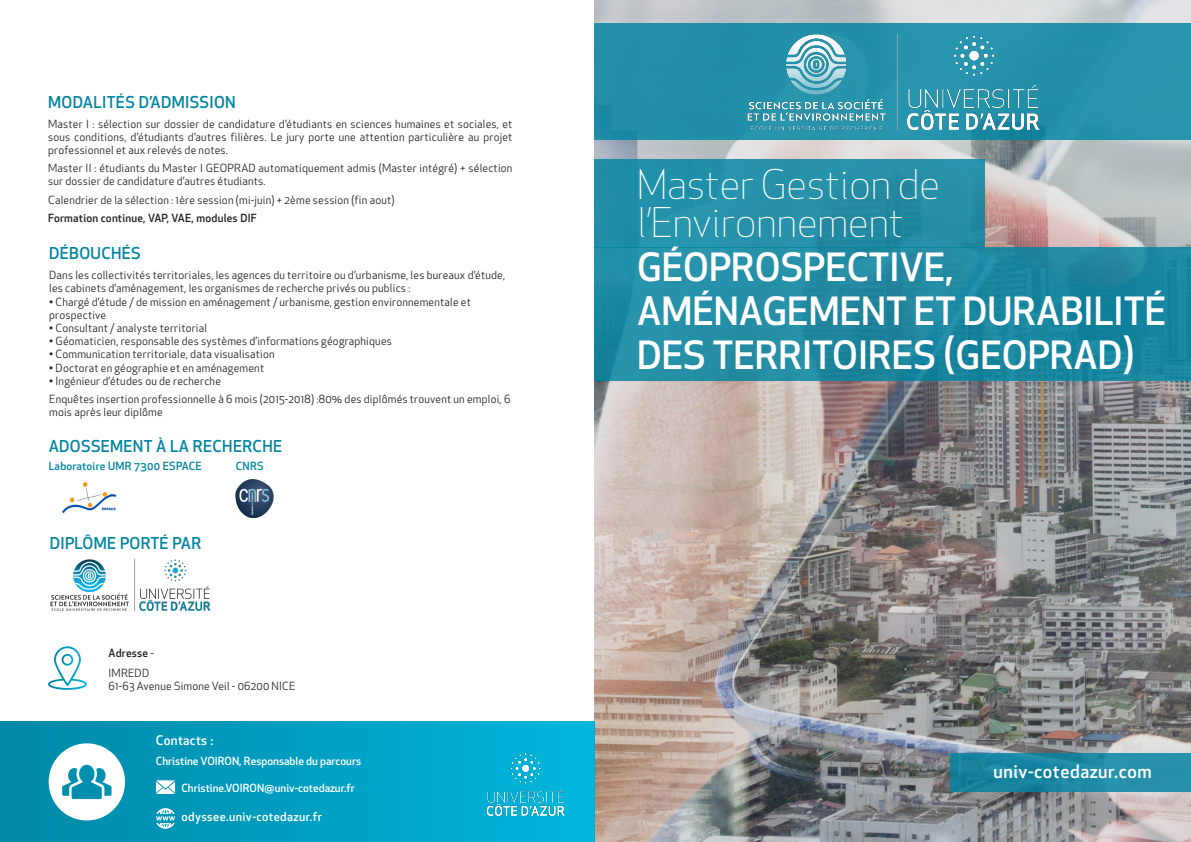
<style>
.page{position:relative;width:1191px;height:842px;background:#fff}
.page>*{position:absolute;margin:0;border:0;box-sizing:border-box;transform-origin:0 0}
.t1{font:300 40px "Apex New";color:#fff}
.t2{font:500 38px/44px "Apex New";color:#fff}
.t3{font:500 18px "Apex New";letter-spacing:.03em;color:#fff}
.t4{font:500 16px "Apex New";letter-spacing:.02em;color:#0085a3}
.t5{font:500 13px "Apex New";letter-spacing:.02em;color:#fff}
.t6{font:500 12px "Apex New";letter-spacing:.03em;color:#fff}
.t7{font:11px/13.2px "Apex New";letter-spacing:.02em;color:#231f20}
.t8{font:500 11px "Apex New";color:#fff}
.t9{font:500 11px "Apex New";letter-spacing:.02em;color:#231f20}
.t10{font:500 11px "Apex New";letter-spacing:.02em;color:#0085a3}
.s1{font-weight:400}
</style>
<div class="page">
<div style="left:0;top:721px;width:594px;height:121px;background:linear-gradient(to right,#0088a6,#00b6dd)"></div>
<svg style="left:49px;top:743px;width:76px;height:77px"></svg>
<img style="left:594px;top:0;width:597px;height:842px">
<svg style="left:950px;top:753px;width:241px;height:39px;background:#1d8aa4"></svg>
<img style="left:62px;top:482px;width:55px;height:32px">
<svg style="left:48px;top:646px;width:39px;height:44px"></svg>
<svg style="left:156px;top:780px;width:19px;height:14px"></svg>
<svg style="left:156px;top:808px;width:19px;height:21px"></svg>
<img style="left:484px;top:751px;width:84px;height:69px">
<div style="left:594px;top:23px;width:597px;height:117px;background:#2390aa"></div>
<div style="left:594px;top:159px;width:391px;height:88px;background:#2690a9"></div>
<svg style="left:594px;top:247px;width:597px;height:134px;background:#1e89a2"></svg>
<img style="left:747px;top:34px;width:292px;height:95px">
<img style="left:50px;top:558px;width:161px;height:54px">
<img style="left:235px;top:480px;width:39px;height:37px">
<p class="t4" style="left:48px;top:91px;width:189px">MODALITÉS D’ADMISSION</p>
<p class="t7" style="left:48px;top:117px;width:466px;text-align:justify">Master I : sélection sur dossier de candidature d’étudiants en sciences humaines et sociales, et sous conditions, d’étudiants d’autres filières. Le jury porte une attention particulière au projet professionnel et aux relevés de notes.</p>
<p class="t7" style="left:48px;top:162px;width:466px">Master II : étudiants du Master I GEOPRAD automatiquement admis (Master intégré) + sélection sur dossier de candidature d’autres étudiants.</p>
<p class="t7" style="left:48px;top:193px;width:348px">Calendrier de la sélection : 1ère session (mi-juin) + 2ème session (fin aout)</p>
<p class="t9" style="left:48px;top:210px;width:210px">Formation continue, VAP, VAE, modules DIF</p>
<p class="t4" style="left:49px;top:243px;width:93px">DÉBOUCHÉS</p>
<p class="t7" style="left:49px;top:269px;width:457px">Dans les collectivités territoriales, les agences du territoire ou d’urbanisme, les bureaux d’étude, les cabinets d’aménagement, les organismes de recherche privés ou publics :</p>
<p class="t7" style="left:49px;top:295px;width:423px">• Chargé d’étude / de mission en aménagement / urbanisme, gestion environnementale et prospective</p>
<p class="t7" style="left:49px;top:321px;width:159px">• Consultant / analyste territorial</p>
<p class="t7" style="left:49px;top:335px;width:344px">• Géomaticien, responsable des systèmes d’informations géographiques</p>
<p class="t7" style="left:49px;top:348px;width:227px">• Communication territoriale, data visualisation</p>
<p class="t7" style="left:49px;top:361px;width:216px">• Doctorat en géographie et en aménagement</p>
<p class="t7" style="left:49px;top:374px;width:173px">• Ingénieur d’études ou de recherche</p>
<p class="t7" style="left:49px;top:392px;width:462px">Enquêtes insertion professionnelle à 6 mois (2015-2018) :80% des diplômés trouvent un emploi, 6 mois après leur diplôme</p>
<p class="t4" style="left:49px;top:436px;width:235px">ADOSSEMENT À LA RECHERCHE</p>
<p class="t10" style="left:49px;top:458px;width:155px">Laboratoire UMR 7300 ESPACE</p>
<p class="t10" style="left:236px;top:458px;width:29px">CNRS</p>
<p class="t4" style="left:50px;top:533px;width:153px">DIPLÔME PORTÉ PAR</p>
<p class="t9" style="left:108px;top:646px;width:47px">Adresse <span class="s1">-</span></p>
<p class="t7" style="left:108px;top:666px;width:42px">IMREDD</p>
<p class="t7" style="left:108px;top:679px;width:188px">61-63 Avenue Simone Veil - 06200 NICE</p>
<p class="t5" style="left:156px;top:731px;width:59px">Contacts :</p>
<p class="t8" style="left:156px;top:753px;width:207px">Christine VOIRON, Responsable du parcours</p>
<p class="t8" style="left:181px;top:780px;width:175px">Christine.VOIRON@univ-cotedazur.fr</p>
<p class="t6" style="left:181px;top:809px;width:142px">odyssee.univ-cotedazur.fr</p>
<p class="t1" style="left:637px;top:160px;width:304px">Master Gestion de</p>
<p class="t1" style="left:637px;top:198px;width:268px">l’Environnement</p>
<p class="t2" style="left:637px;top:245px;width:318px">GÉOPROSPECTIVE,</p>
<p class="t2" style="left:637px;top:289px;width:531px">AMÉNAGEMENT ET DURABILITÉ<br>DES TERRITOIRES (GEOPRAD)</p>
<p class="t3" style="left:993px;top:759px;width:160px">univ-cotedazur.com</p>
</div>
